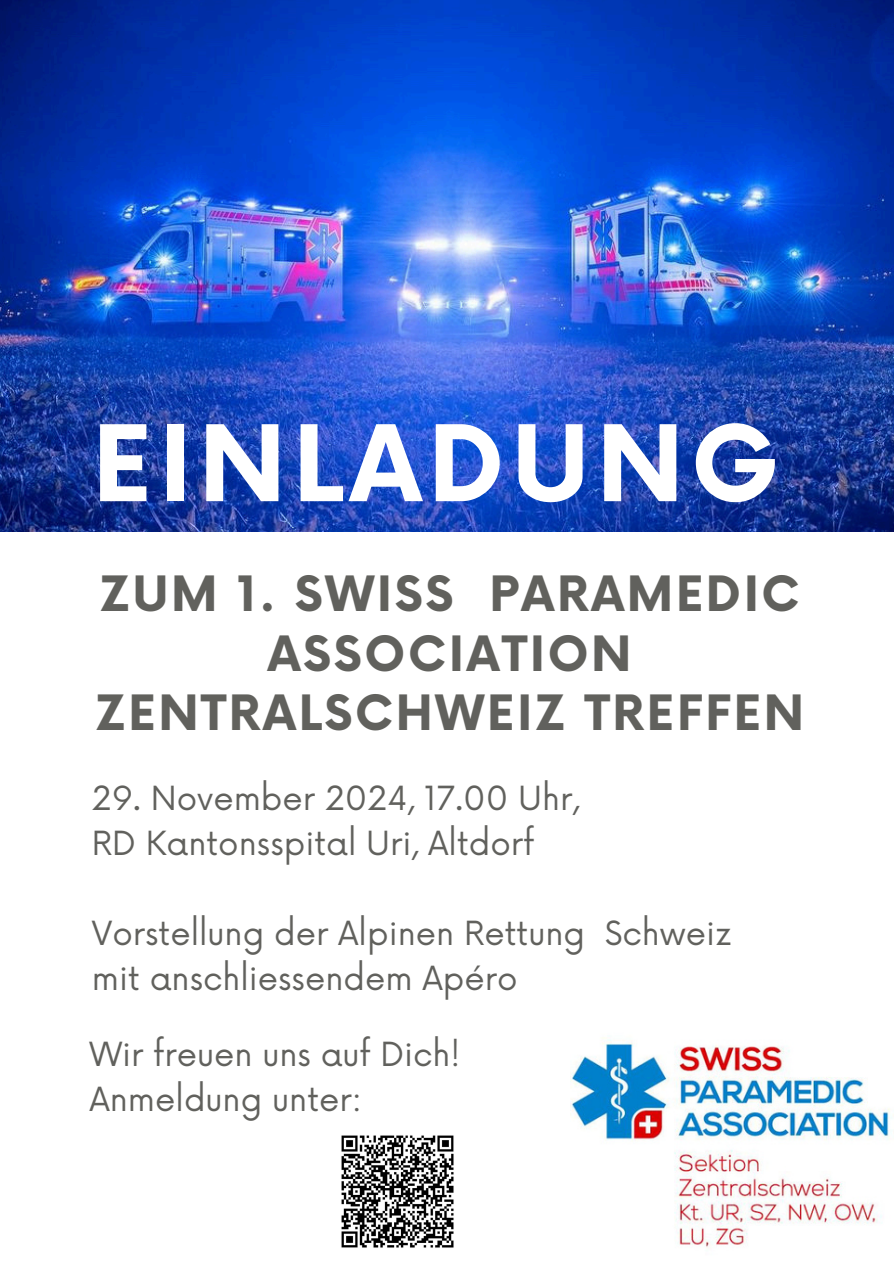
<style>
.page{position:relative;width:894px;height:1264px;background:#fff}
.page>*{position:absolute;margin:0;border:0;box-sizing:border-box;transform-origin:0 0}
.t1{font:700 102.6px "Now";letter-spacing:.065em;color:#fff}
.t2{font:700 47.4px/59.7px "Now";letter-spacing:.055em;color:#61615d;text-align:center}
.t3{font:32.4px/45px "Now";color:#61615d}
</style>
<div class="page">
<img style="left:0;top:0;width:893px;height:531px">
<img style="left:570px;top:1037px;width:322px;height:211px">
<img style="left:341px;top:1135px;width:113px;height:113px">
<p class="t1" style="left:92px;top:409px;width:689px">EINLADUNG</p>
<p class="t2" style="left:95px;top:567px;width:710px">ZUM 1. SWISS PARAMEDIC<br>ASSOCIATION<br>ZENTRALSCHWEIZ TREFFEN</p>
<p class="t3" style="left:92px;top:777px;width:488px">29. November 2024, 17.00 Uhr,</p>
<p class="t3" style="left:92px;top:822px;width:444px">RD Kantonsspital Uri, Altdorf</p>
<p class="t3" style="left:92px;top:912px;width:641px">Vorstellung der Alpinen Rettung Schweiz mit anschliessendem Apéro</p>
<p class="t3" style="left:89px;top:1033px;width:372px">Wir freuen uns auf Dich!</p>
<p class="t3" style="left:89px;top:1078px;width:274px">Anmeldung unter:</p>
</div>
